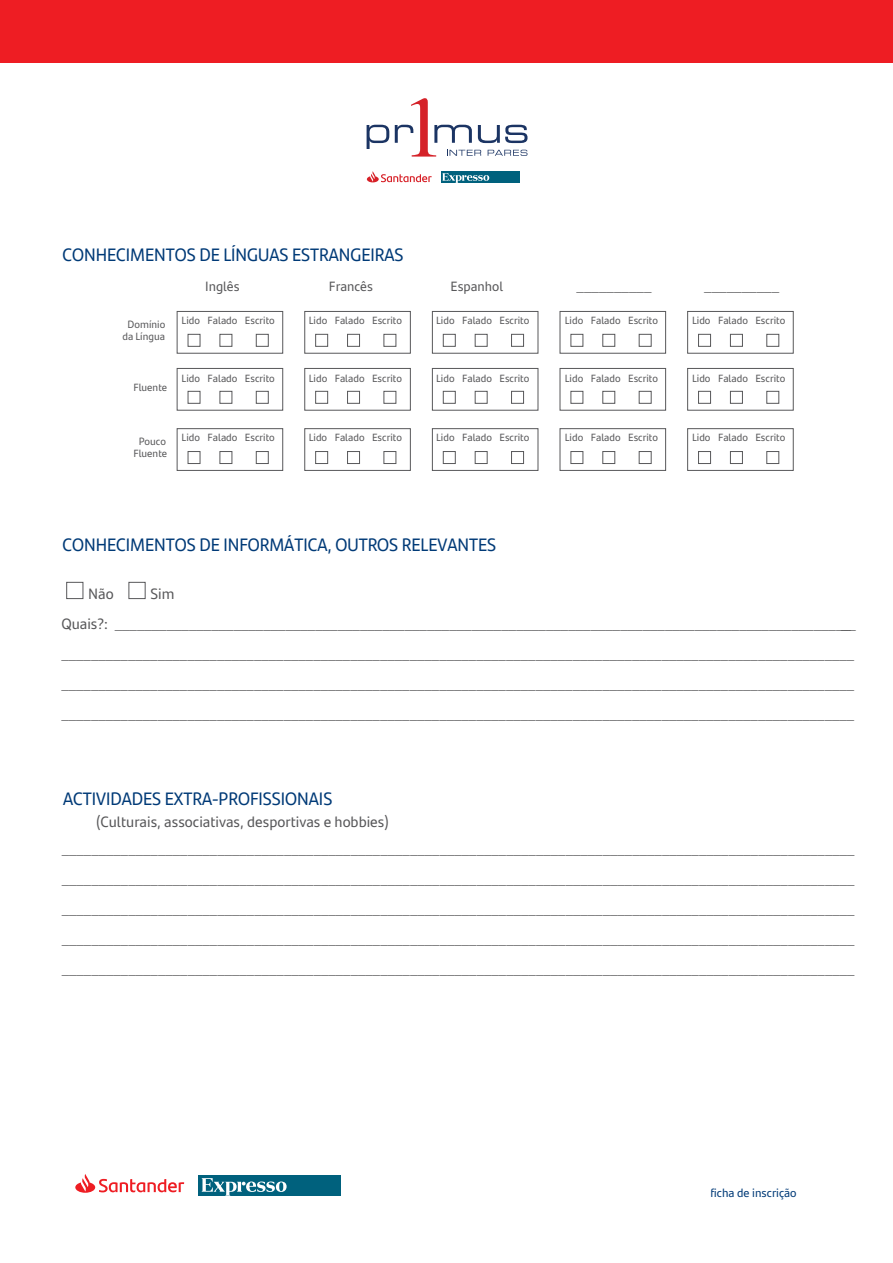
<style>
.page{position:relative;width:893px;height:1263px;background:#fff}
.page>*{position:absolute;margin:0;border:0;box-sizing:border-box;transform-origin:0 0}
.t1{font:18px "Santander Headline";color:#003a77}
.t2{font:15px/30px "Times";color:#58585a;text-align:justify}
.t3{font:15px "Santander Text";color:#58585a}
.t4{font:13.5px "Santander Text";color:#58585a}
.t5{font:12px "Santander Text";color:#003a77}
.t6{font:10.5px/12.6px "Santander Text";color:#58585a;text-align:center}
.s1{font-family:"Santander Text"}
</style>
<div class="page">
<div style="left:0;top:0;width:892px;height:63px;background:#ee1d23"></div>
<div style="left:128px;top:582px;width:17px;height:17px;background:#fff;border:1px solid #58585a"></div>
<div style="left:66px;top:582px;width:17px;height:17px;background:#fff;border:1px solid #58585a"></div>
<div style="left:177px;top:311px;width:106px;height:43px;background:#fff;border:1px solid #58585a"></div>
<div style="left:188px;top:334px;width:12px;height:13px;background:#fff;border:1px solid #58585a"></div>
<div style="left:219px;top:334px;width:13px;height:13px;background:#fff;border:1px solid #58585a"></div>
<div style="left:256px;top:334px;width:13px;height:13px;background:#fff;border:1px solid #58585a"></div>
<div style="left:177px;top:368px;width:106px;height:43px;background:#fff;border:1px solid #58585a"></div>
<div style="left:188px;top:391px;width:12px;height:13px;background:#fff;border:1px solid #58585a"></div>
<div style="left:219px;top:391px;width:13px;height:13px;background:#fff;border:1px solid #58585a"></div>
<div style="left:256px;top:391px;width:13px;height:13px;background:#fff;border:1px solid #58585a"></div>
<div style="left:177px;top:428px;width:106px;height:43px;background:#fff;border:1px solid #58585a"></div>
<div style="left:188px;top:451px;width:12px;height:13px;background:#fff;border:1px solid #58585a"></div>
<div style="left:219px;top:451px;width:13px;height:13px;background:#fff;border:1px solid #58585a"></div>
<div style="left:256px;top:451px;width:13px;height:13px;background:#fff;border:1px solid #58585a"></div>
<div style="left:304px;top:311px;width:107px;height:43px;background:#fff;border:1px solid #58585a"></div>
<div style="left:315px;top:334px;width:13px;height:13px;background:#fff;border:1px solid #58585a"></div>
<div style="left:347px;top:334px;width:13px;height:13px;background:#fff;border:1px solid #58585a"></div>
<div style="left:383px;top:334px;width:13px;height:13px;background:#fff;border:1px solid #58585a"></div>
<div style="left:304px;top:368px;width:107px;height:43px;background:#fff;border:1px solid #58585a"></div>
<div style="left:315px;top:391px;width:13px;height:13px;background:#fff;border:1px solid #58585a"></div>
<div style="left:347px;top:391px;width:13px;height:13px;background:#fff;border:1px solid #58585a"></div>
<div style="left:383px;top:391px;width:13px;height:13px;background:#fff;border:1px solid #58585a"></div>
<div style="left:304px;top:428px;width:107px;height:43px;background:#fff;border:1px solid #58585a"></div>
<div style="left:315px;top:451px;width:13px;height:13px;background:#fff;border:1px solid #58585a"></div>
<div style="left:347px;top:451px;width:13px;height:13px;background:#fff;border:1px solid #58585a"></div>
<div style="left:383px;top:451px;width:13px;height:13px;background:#fff;border:1px solid #58585a"></div>
<div style="left:432px;top:311px;width:106px;height:43px;background:#fff;border:1px solid #58585a"></div>
<div style="left:443px;top:334px;width:12px;height:13px;background:#fff;border:1px solid #58585a"></div>
<div style="left:475px;top:334px;width:12px;height:13px;background:#fff;border:1px solid #58585a"></div>
<div style="left:511px;top:334px;width:13px;height:13px;background:#fff;border:1px solid #58585a"></div>
<div style="left:432px;top:368px;width:106px;height:43px;background:#fff;border:1px solid #58585a"></div>
<div style="left:443px;top:391px;width:12px;height:13px;background:#fff;border:1px solid #58585a"></div>
<div style="left:475px;top:391px;width:12px;height:13px;background:#fff;border:1px solid #58585a"></div>
<div style="left:511px;top:391px;width:13px;height:13px;background:#fff;border:1px solid #58585a"></div>
<div style="left:432px;top:428px;width:106px;height:43px;background:#fff;border:1px solid #58585a"></div>
<div style="left:443px;top:451px;width:12px;height:13px;background:#fff;border:1px solid #58585a"></div>
<div style="left:475px;top:451px;width:12px;height:13px;background:#fff;border:1px solid #58585a"></div>
<div style="left:511px;top:451px;width:13px;height:13px;background:#fff;border:1px solid #58585a"></div>
<div style="left:559px;top:311px;width:107px;height:43px;background:#fff;border:1px solid #58585a"></div>
<div style="left:570px;top:334px;width:13px;height:13px;background:#fff;border:1px solid #58585a"></div>
<div style="left:602px;top:334px;width:13px;height:13px;background:#fff;border:1px solid #58585a"></div>
<div style="left:638px;top:334px;width:13px;height:13px;background:#fff;border:1px solid #58585a"></div>
<div style="left:559px;top:368px;width:107px;height:43px;background:#fff;border:1px solid #58585a"></div>
<div style="left:570px;top:391px;width:13px;height:13px;background:#fff;border:1px solid #58585a"></div>
<div style="left:602px;top:391px;width:13px;height:13px;background:#fff;border:1px solid #58585a"></div>
<div style="left:638px;top:391px;width:13px;height:13px;background:#fff;border:1px solid #58585a"></div>
<div style="left:559px;top:428px;width:107px;height:43px;background:#fff;border:1px solid #58585a"></div>
<div style="left:570px;top:451px;width:13px;height:13px;background:#fff;border:1px solid #58585a"></div>
<div style="left:602px;top:451px;width:13px;height:13px;background:#fff;border:1px solid #58585a"></div>
<div style="left:638px;top:451px;width:13px;height:13px;background:#fff;border:1px solid #58585a"></div>
<div style="left:687px;top:311px;width:106px;height:43px;background:#fff;border:1px solid #58585a"></div>
<div style="left:698px;top:334px;width:13px;height:13px;background:#fff;border:1px solid #58585a"></div>
<div style="left:730px;top:334px;width:12px;height:13px;background:#fff;border:1px solid #58585a"></div>
<div style="left:766px;top:334px;width:13px;height:13px;background:#fff;border:1px solid #58585a"></div>
<div style="left:687px;top:368px;width:106px;height:43px;background:#fff;border:1px solid #58585a"></div>
<div style="left:698px;top:391px;width:13px;height:13px;background:#fff;border:1px solid #58585a"></div>
<div style="left:730px;top:391px;width:12px;height:13px;background:#fff;border:1px solid #58585a"></div>
<div style="left:766px;top:391px;width:13px;height:13px;background:#fff;border:1px solid #58585a"></div>
<div style="left:687px;top:428px;width:106px;height:43px;background:#fff;border:1px solid #58585a"></div>
<div style="left:698px;top:451px;width:13px;height:13px;background:#fff;border:1px solid #58585a"></div>
<div style="left:730px;top:451px;width:12px;height:13px;background:#fff;border:1px solid #58585a"></div>
<div style="left:766px;top:451px;width:13px;height:13px;background:#fff;border:1px solid #58585a"></div>
<svg style="left:75px;top:1174px;width:109px;height:19px"></svg>
<svg style="left:366px;top:125px;width:23px;height:24px"></svg>
<svg style="left:395px;top:98px;width:132px;height:59px"></svg>
<svg style="left:367px;top:171px;width:64px;height:11px"></svg>
<div style="left:440px;top:171px;width:79px;height:12px;background:#00617d"></div>
<svg style="left:442px;top:173px;width:47px;height:10px"></svg>
<div style="left:198px;top:1175px;width:143px;height:21px;background:#00617d"></div>
<svg style="left:201px;top:1178px;width:85px;height:18px"></svg>
<p class="t1" style="left:62px;top:241px;width:342px">CONHECIMENTOS DE LÍNGUAS ESTRANGEIRAS</p>
<p class="t4" style="left:205px;top:276px;width:36px">Inglês</p>
<p class="t4" style="left:329px;top:276px;width:46px">Francês</p>
<p class="t4" style="left:450px;top:276px;width:54px">Espanhol</p>
<p class="t2" style="left:576px;top:270px;width:76px">__________</p>
<p class="t2" style="left:704px;top:270px;width:77px">__________</p>
<p class="t6" style="left:182px;top:314px;width:95px">Lido Falado Escrito</p>
<p class="t6" style="left:309px;top:314px;width:95px">Lido Falado Escrito</p>
<p class="t6" style="left:436px;top:314px;width:95px">Lido Falado Escrito</p>
<p class="t6" style="left:565px;top:314px;width:95px">Lido Falado Escrito</p>
<p class="t6" style="left:692px;top:314px;width:95px">Lido Falado Escrito</p>
<p class="t6" style="left:122px;top:317px;width:44px">Domínio da Língua</p>
<p class="t6" style="left:133px;top:380px;width:35px">Fluente</p>
<p class="t6" style="left:182px;top:371px;width:95px">Lido Falado Escrito</p>
<p class="t6" style="left:309px;top:371px;width:95px">Lido Falado Escrito</p>
<p class="t6" style="left:436px;top:371px;width:95px">Lido Falado Escrito</p>
<p class="t6" style="left:565px;top:371px;width:95px">Lido Falado Escrito</p>
<p class="t6" style="left:692px;top:371px;width:95px">Lido Falado Escrito</p>
<p class="t6" style="left:133px;top:434px;width:35px">Pouco<br>Fluente</p>
<p class="t6" style="left:182px;top:431px;width:95px">Lido Falado Escrito</p>
<p class="t6" style="left:309px;top:431px;width:95px">Lido Falado Escrito</p>
<p class="t6" style="left:436px;top:431px;width:95px">Lido Falado Escrito</p>
<p class="t6" style="left:565px;top:431px;width:95px">Lido Falado Escrito</p>
<p class="t6" style="left:692px;top:431px;width:95px">Lido Falado Escrito</p>
<p class="t1" style="left:62px;top:531px;width:435px">CONHECIMENTOS DE INFORMÁTICA, OUTROS RELEVANTES</p>
<p class="t3" style="left:88px;top:582px;width:27px">Não</p>
<p class="t3" style="left:150px;top:582px;width:25px">Sim</p>
<p class="t2" style="left:61px;top:608px;width:796px"><span class="s1">Quais?:</span> _____________________________________________________________________________________________________ ___________________________________________________________________________________________________________ ___________________________________________________________________________________________________________ ___________________________________________________________________________________________________________</p>
<p class="t1" style="left:63px;top:786px;width:270px">ACTIVIDADES EXTRA-PROFISSIONAIS</p>
<p class="t3" style="left:96px;top:811px;width:295px">(Culturais, associativas, desportivas e hobbies)</p>
<p class="t2" style="left:62px;top:833px;width:794px">___________________________________________________________________________________________________________ ___________________________________________________________________________________________________________ ___________________________________________________________________________________________________________ ___________________________________________________________________________________________________________ ___________________________________________________________________________________________________________</p>
<p class="t5" style="left:710px;top:1184px;width:88px">ficha de inscrição</p>
</div>
